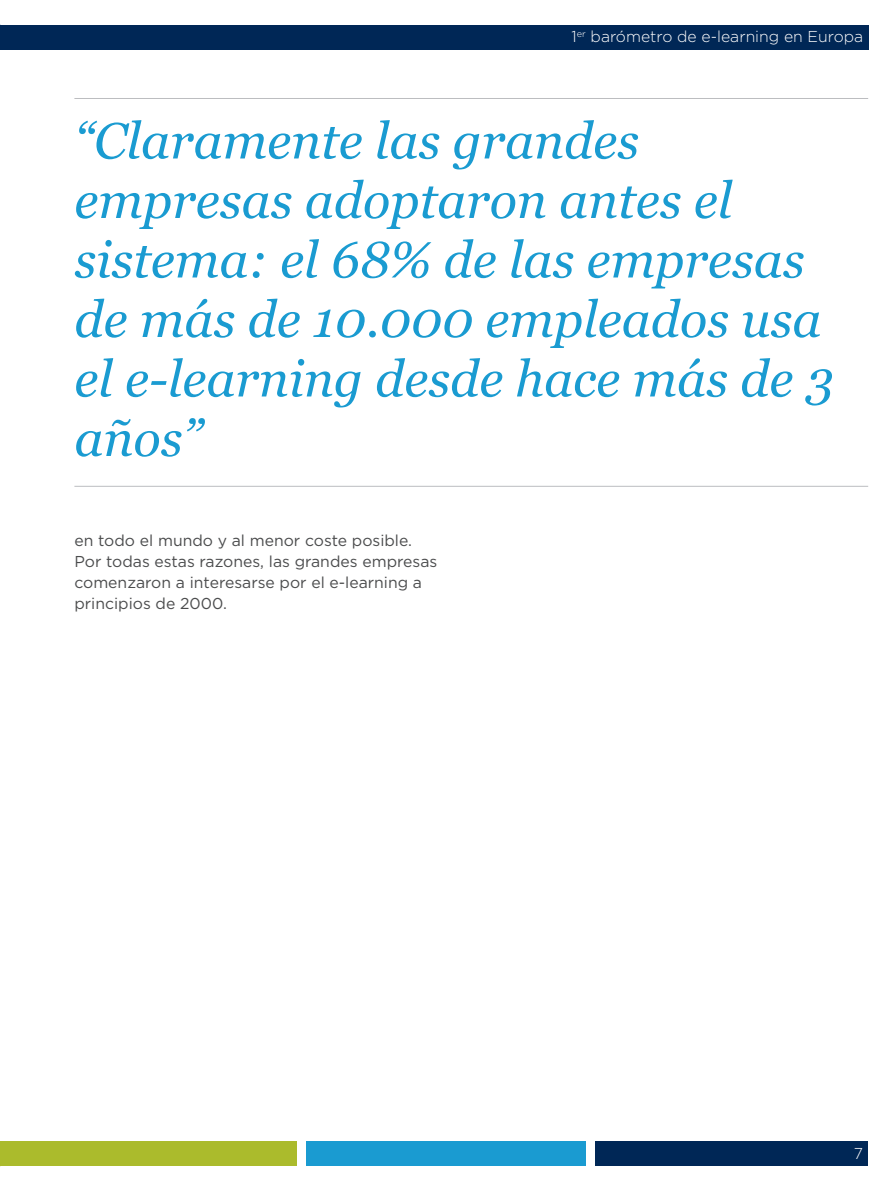
<style>
.page{position:relative;width:893px;height:1191px;background:#fff}
.page>*{position:absolute;margin:0;border:0;box-sizing:border-box;transform-origin:0 0}
.t1{font:italic 50.75px/59.5px "Georgia";color:#1a9bd1}
.t2{font:15.75px/21px "Gotham";color:#4b4c4d}
.t3{font:300 15.75px "Gotham";color:#fff}
</style>
<div class="page">
<div style="left:0;top:1141px;width:296px;height:25px;background:#abbb2c"></div>
<div style="left:595px;top:1141px;width:273px;height:25px;background:#002756"></div>
<div style="left:0;top:25px;width:868px;height:25px;background:#002756"></div>
<div style="left:306px;top:1141px;width:280px;height:25px;background:#1a9bd1"></div>
<hr style="left:74px;top:98px;width:794px;height:1px;background:#bcbdc0">
<hr style="left:74px;top:486px;width:794px;height:1px;background:#bcbdc0">
<p class="t3" style="left:572px;top:27px;width:293px">1<sup>er</sup> barómetro de e-learning en Europa</p>
<h1 class="t1" style="left:74px;top:112px;width:761px">“Claramente las grandes empresas adoptaron antes el sistema: el 68% de las empresas de más de 10.000 empleados usa el e-learning desde hace más de 3 años”</h1>
<p class="t2" style="left:74px;top:530px;width:364px">en todo el mundo y al menor coste posible.<br>Por todas estas razones, las grandes empresas comenzaron a interesarse por el e-learning a principios de 2000.</p>
<p class="t3" style="left:854px;top:1143px;width:11px">7</p>
</div>
